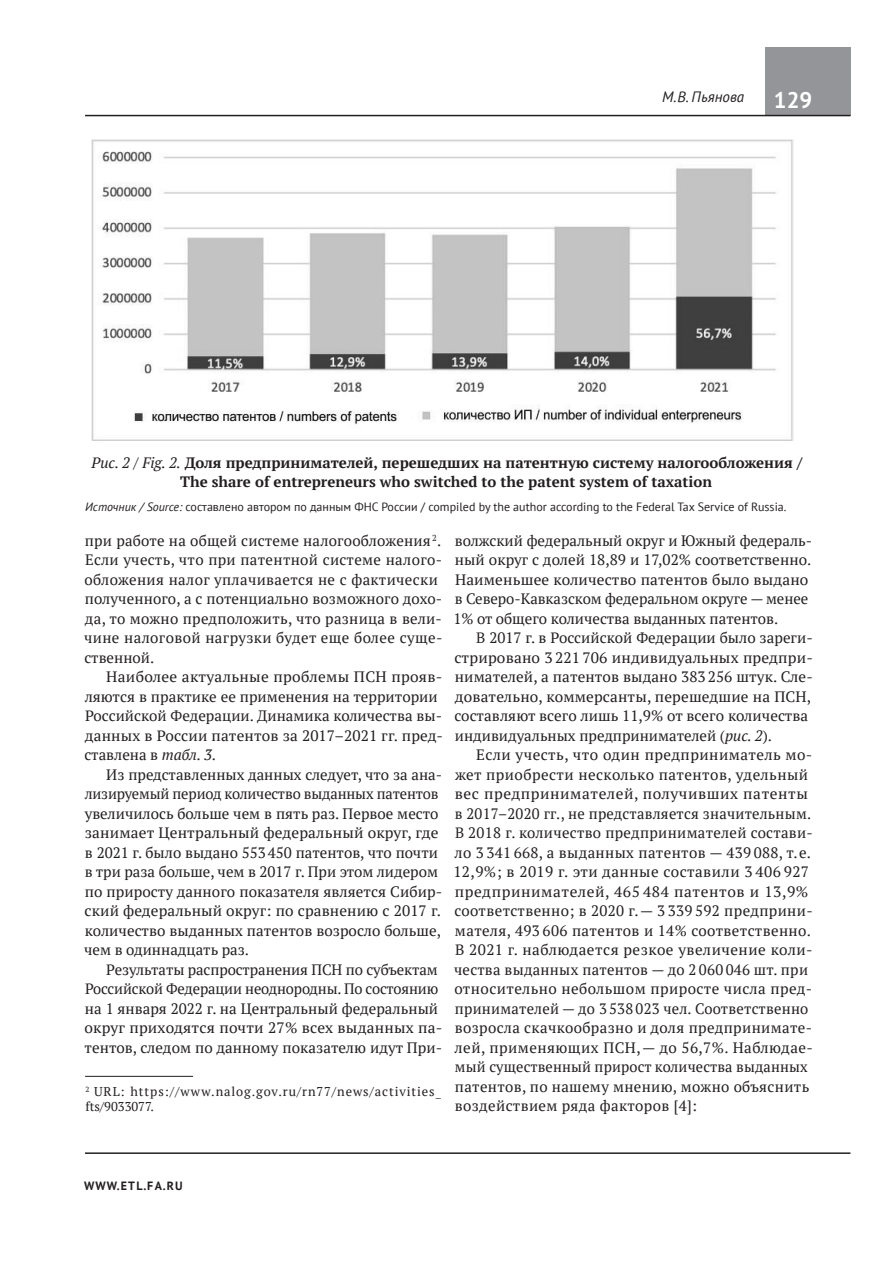
<style>
.page{position:relative;width:893px;height:1263px;background:#fff}
.page>*{position:absolute;margin:0;border:0;box-sizing:border-box;transform-origin:0 0}
.t1{font:700 22.5px "PT Sans";color:#fff}
.t2{font:15px/19.5px "PT Serif";letter-spacing:.01em;color:#231f20}
.t3{font:700 15px/19.5px "PT Serif";color:#231f20;text-align:center}
.t4{font:italic 15px "PT Sans";color:#231f20}
.t5{font:12.75px/15.3px "PT Serif";letter-spacing:.07em;color:#231f20}
.t6{font:12px "PT Sans";color:#231f20}
.t7{font:700 12px "PT Sans";letter-spacing:.11em;color:#231f20}
.s1{font-weight:400;font-style:italic}
.s2{font-style:italic}
</style>
<div class="page">
<div style="left:765px;top:48px;width:85px;height:68px;background:#939598"></div>
<hr style="left:85px;top:1152px;width:765px;height:2px;background:#231f20">
<hr style="left:85px;top:115px;width:765px;height:1px;background:#231f20">
<hr style="left:85px;top:1076px;width:108px;height:1px;background:#231f20">
<img style="left:92px;top:140px;width:701px;height:300px">
<p class="t4" style="left:662px;top:87px;width:83px">М.В. Пьянова</p>
<h1 class="t1" style="left:774px;top:85px;width:40px">129</h1>
<p class="t3" style="left:92px;top:452px;width:712px"><span class="s1">Рис. 2 / Fig. 2.</span> Доля предпринимателей, перешедших на патентную систему налогообложения /<br>The share of entrepreneurs who switched to the patent system of taxation</p>
<p class="t6" style="left:85px;top:499px;width:703px"><span class="s2">Источник / Source:</span> составлено автором по данным ФНС России / compiled by the author according to the Federal Tax Service of Russia.</p>
<p class="t2" style="left:84px;top:530px;width:360px">при работе на общей системе налогообложения <sup>2</sup>.<br>Если учесть, что при патентной системе налого&shy;обложения налог уплачивается не с фактически полученного, а с потенциально возможного дохо&shy;да, то можно предположить, что разница в вели&shy;чине налоговой нагрузки будет еще более суще&shy;ственной.</p>
<p class="t2" style="left:85px;top:667px;width:360px;text-indent:22px">Наиболее актуальные проблемы ПСН прояв&shy;ляются в практике ее применения на территории Российской Федерации. Динамика количества вы&shy;данных в России патентов за 2017–2021 гг. пред&shy;ставлена в <span class="s2">табл. 3</span>.</p>
<p class="t2" style="left:84px;top:764px;width:360px;text-indent:22px">Из представленных данных следует, что за ана&shy;лизируемый период количество выданных патентов увеличилось больше чем в пять раз. Первое место занимает Центральный федеральный округ, где в 2021 г. было выдано 553450 патентов, что почти в три раза больше, чем в 2017 г. При этом лидером по приросту данного показателя является Сибир&shy;ский федеральный округ: по сравнению с 2017 г. количество выданных патентов возросло больше, чем в одиннадцать раз.</p>
<p class="t2" style="left:85px;top:959px;width:359px;text-indent:22px">Результаты распространения ПСН по субъектам Российской Федерации неоднородны. По состоянию на 1 января 2022 г. на Центральный федеральный округ приходятся почти 27% всех выданных па&shy;тентов, следом по данному показателю идут При-</p>
<p class="t5" style="left:85px;top:1083px;width:357px"><sup>2</sup> URL: https://www.nalog.gov.ru/rn77/news/activities_ fts/9033077.</p>
<p class="t2" style="left:453px;top:530px;width:360px">волжский федеральный округ и Южный федераль&shy;ный округ с долей 18,89 и 17,02% соответственно.<br>Наименьшее количество патентов было выдано в Северо-Кавказском федеральном округе — менее 1% от общего количества выданных патентов.</p>
<p class="t2" style="left:454px;top:628px;width:360px;text-indent:22px">В 2017 г. в Российской Федерации было зареги&shy;стрировано 3 221 706 индивидуальных предпри&shy;нимателей, а патентов выдано 383 256 штук. Сле&shy;довательно, коммерсанты, перешедшие на ПСН, составляют всего лишь 11,9% от всего количества индивидуальных предпринимателей (<span class="s2">рис. 2</span>).</p>
<p class="t2" style="left:453px;top:745px;width:361px;text-indent:23px">Если учесть, что один предприниматель мо&shy;жет приобрести несколько патентов, удельный вес предпринимателей, получивших патенты в 2017–2020 гг., не представляется значительным.<br>В 2018 г. количество предпринимателей состави&shy;ло 3 341 668, а выданных патентов — 439 088, т.е.<br>12,9%; в 2019 г. эти данные составили 3 406 927 предпринимателей, 465 484 патентов и 13,9% соответственно; в 2020 г.— 3 339 592 предприни&shy;мателя, 493 606 патентов и 14% соответственно.<br>В 2021 г. наблюдается резкое увеличение коли&shy;чества выданных патентов — до 2 060 046 шт. при относительно небольшом приросте числа пред&shy;принимателей — до 3 538 023 чел. Соответственно возросла скачкообразно и доля предпринимате&shy;лей, применяющих ПСН,— до 56,7%. Наблюдае&shy;мый существенный прирост количества выданных патентов, по нашему мнению, можно объяснить воздействием ряда факторов [4]:</p>
<p class="t7" style="left:84px;top:1178px;width:100px">WWW.ETL.FA.RU</p>
</div>
